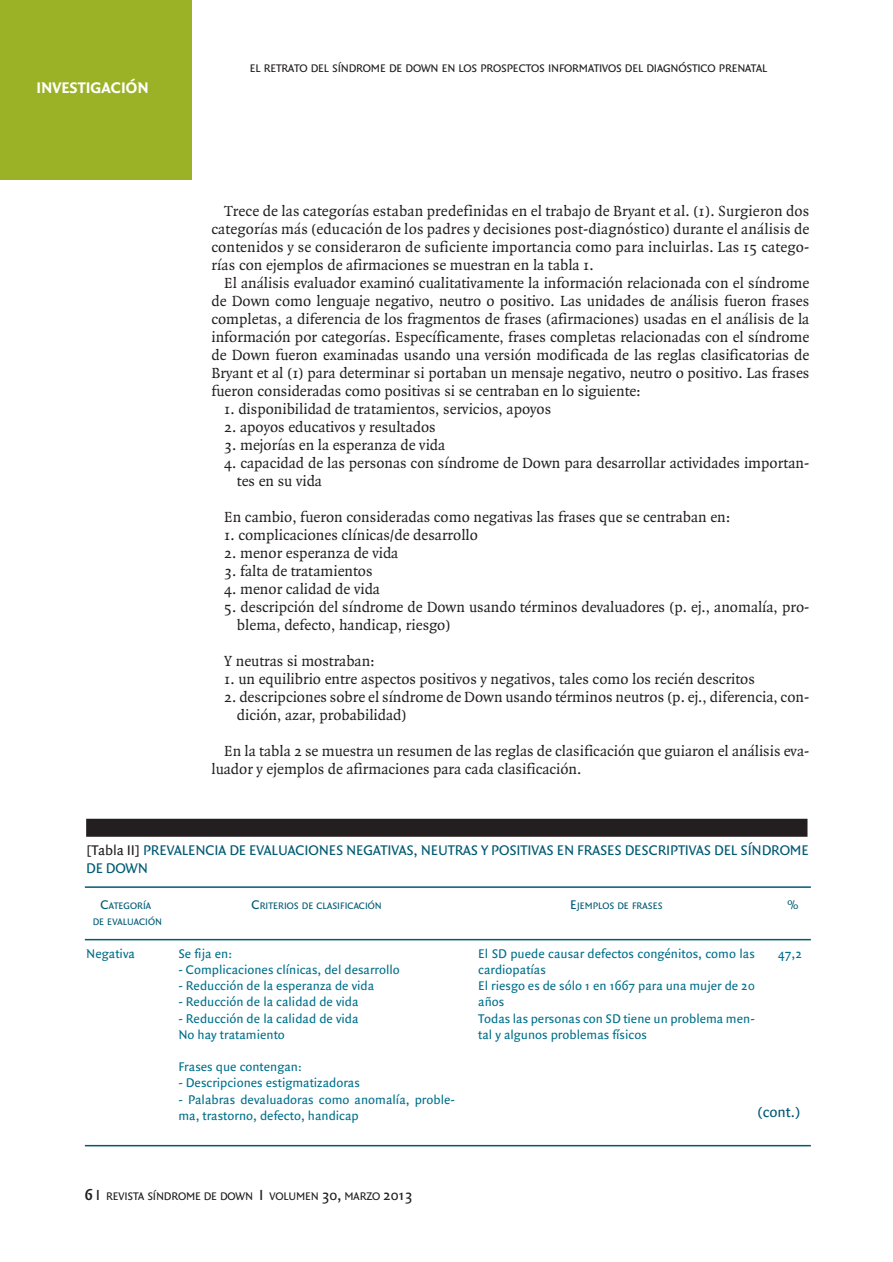
<style>
.page{position:relative;width:893px;height:1262px;background:#fff}
.page>*{position:absolute;margin:0;border:0;box-sizing:border-box;transform-origin:0 0}
.t1{font:700 16.5px "Quadraat Sans";color:#fff}
.t2{font:15.75px/18px "Quadraat";color:#231f20}
.t3{font:15.75px "Quadraat Sans";color:#005a74}
.t4{font:15px/18px "Quadraat Sans";letter-spacing:-.01em;color:#005a74}
.t5{font:13.5px/16.2px "Quadraat Sans";color:#00708b}
.t6{font:13.5px "Quadraat Sans";color:#005a74}
.t7{font:11.85px "Quadraat Sans";letter-spacing:-.015em;color:#231f20}
.t8{font:10.2px/16.2px "Quadraat Sans";color:#005a74;text-align:center}
.s1{color:#231f20}
.s2{font-size:13.5px}
.s3{font-weight:700;font-size:15.75px}
.s4{font-size:15.75px}
</style>
<div class="page">
<div style="left:0;top:0;width:191px;height:180px;background:#9cb226"></div>
<div style="left:86px;top:818px;width:721px;height:18px;background:#231f20"></div>
<hr style="left:85px;top:886px;width:725px;height:2px;background:#005a74">
<hr style="left:85px;top:939px;width:725px;height:1px;background:#005a74">
<hr style="left:85px;top:1144px;width:725px;height:2px;background:#005a74">
<p class="t1" style="left:36px;top:82px;width:114px">INVESTIGACIÓN</p>
<p class="t7" style="left:250px;top:64px;width:519px">EL RETRATO DEL SÍNDROME DE DOWN EN LOS PROSPECTOS INFORMATIVOS DEL DIAGNÓSTICO PRENATAL</p>
<p class="t2" style="left:211px;top:203px;width:599px;text-align:justify;text-indent:13px">Trece de las categorías estaban predefinidas en el trabajo de Bryant et al. (1). Surgieron dos categorías más (educación de los padres y decisiones post-diagnóstico) durante el análisis de contenidos y se consideraron de suficiente importancia como para incluirlas. Las 15 catego&shy;rías con ejemplos de afirmaciones se muestran en la tabla 1.</p>
<p class="t2" style="left:211px;top:275px;width:599px;text-align:justify;text-indent:13px">El análisis evaluador examinó cualitativamente la información relacionada con el síndrome de Down como lenguaje negativo, neutro o positivo. Las unidades de análisis fueron frases completas, a diferencia de los fragmentos de frases (afirmaciones) usadas en el análisis de la información por categorías. Específicamente, frases completas relacionadas con el síndrome de Down fueron examinadas usando una versión modificada de las reglas clasificatorias de Bryant et al (1) para determinar si portaban un mensaje negativo, neutro o positivo. Las frases fueron consideradas como positivas si se centraban en lo siguiente:</p>
<p class="t2" style="left:224px;top:401px;width:328px">1. disponibilidad de tratamientos, servicios, apoyos</p>
<p class="t2" style="left:224px;top:419px;width:213px">2. apoyos educativos y resultados</p>
<p class="t2" style="left:224px;top:437px;width:222px">3. mejorías en la esperanza de vida</p>
<p class="t2" style="left:237px;top:455px;width:574px;text-indent:-13px">4. capacidad de las personas con síndrome de Down para desarrollar actividades importan&shy;tes en su vida</p>
<p class="t2" style="left:224px;top:509px;width:507px">En cambio, fueron consideradas como negativas las frases que se centraban en:</p>
<p class="t2" style="left:224px;top:527px;width:255px">1. complicaciones clínicas/de desarrollo</p>
<p class="t2" style="left:224px;top:545px;width:176px">2. menor esperanza de vida</p>
<p class="t2" style="left:224px;top:563px;width:150px">3. falta de tratamientos</p>
<p class="t2" style="left:224px;top:581px;width:157px">4. menor calidad de vida</p>
<p class="t2" style="left:237px;top:599px;width:574px;text-indent:-13px">5. descripción del síndrome de Down usando términos devaluadores (p. ej., anomalía, pro&shy;blema, defecto, handicap, riesgo)</p>
<p class="t2" style="left:224px;top:653px;width:152px">Y neutras si mostraban:</p>
<p class="t2" style="left:224px;top:671px;width:532px">1. un equilibrio entre aspectos positivos y negativos, tales como los recién descritos</p>
<p class="t2" style="left:237px;top:689px;width:574px;text-indent:-13px">2. descripciones sobre el síndrome de Down usando términos neutros (p. ej., diferencia, con&shy;dición, azar, probabilidad)</p>
<p class="t2" style="left:211px;top:743px;width:599px;text-indent:13px">En la tabla 2 se muestra un resumen de las reglas de clasificación que guiaron el análisis eva&shy;luador y ejemplos de afirmaciones para cada clasificación.</p>
<p class="t4" style="left:86px;top:842px;width:724px"><span class="s1">[Tabla II]</span> PREVALENCIA DE EVALUACIONES NEGATIVAS, NEUTRAS Y POSITIVAS EN FRASES DESCRIPTIVAS DEL SÍNDROME<br>DE DOWN</p>
<p class="t8" style="left:93px;top:898px;width:71px"><span class="s2">C</span>ATEGORÍA<br>DE EVALUACIÓN</p>
<p class="t5" style="left:86px;top:946px;width:50px">Negativa</p>
<p class="t6" style="left:787px;top:899px;width:12px">%</p>
<p class="t8" style="left:251px;top:898px;width:132px"><span class="s2">C</span>RITERIOS DE CLASIFICACIÓN</p>
<p class="t8" style="left:570px;top:898px;width:94px"><span class="s2">E</span>JEMPLOS DE FRASES</p>
<p class="t5" style="left:478px;top:946px;width:278px">El SD puede causar defectos congénitos, como las cardiopatías<br>El riesgo es de sólo 1 en 1667 para una mujer de 20 años<br>Todas las personas con SD tiene un problema men&shy;tal y algunos problemas físicos</p>
<p class="t5" style="left:178px;top:946px;width:55px">Se fija en:</p>
<p class="t5" style="left:178px;top:962px;width:223px">- Complicaciones clínicas, del desarrollo</p>
<p class="t5" style="left:178px;top:978px;width:197px">- Reducción de la esperanza de vida</p>
<p class="t5" style="left:178px;top:994px;width:182px">- Reducción de la calidad de vida</p>
<p class="t5" style="left:178px;top:1011px;width:182px">- Reducción de la calidad de vida<br>No hay tratamiento</p>
<p class="t5" style="left:178px;top:1059px;width:125px">Frases que contengan:</p>
<p class="t5" style="left:178px;top:1075px;width:183px">- Descripciones estigmatizadoras</p>
<p class="t5" style="left:178px;top:1092px;width:278px">- Palabras devaluadoras como anomalía, proble&shy;ma, trastorno, defecto, handicap</p>
<p class="t5" style="left:778px;top:946px;width:26px">47,2</p>
<p class="t3" style="left:757px;top:1105px;width:44px">(cont.)</p>
<p class="t7" style="left:85px;top:1191px;width:329px"><span class="s3">6</span> <span class="s4">I</span> REVISTA SÍNDROME DE DOWN <span class="s4">I</span> VOLUMEN <span class="s4">30,</span> MARZO <span class="s4">2013</span></p>
</div>
